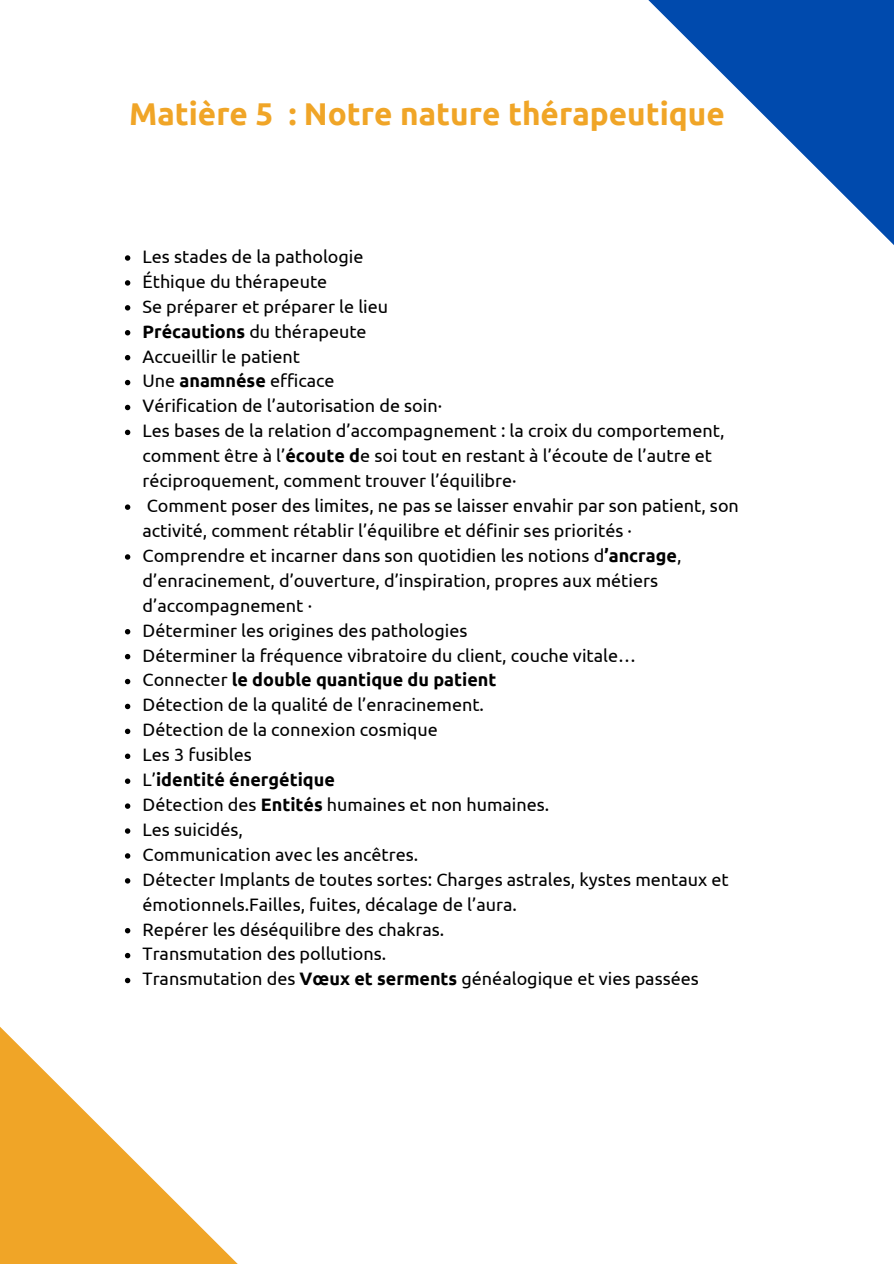
<style>
.page{position:relative;width:894px;height:1264px;background:#fff}
.page>*{position:absolute;margin:0;border:0;box-sizing:border-box;transform-origin:0 0}
.t1{font:700 31.5px "Ubuntu";color:#f0a527}
.t2{font:18px/24.9px "Ubuntu";color:#000}
.t3{font:700 18px "Ubuntu";color:#000}
.s1{font-weight:700}
.s2{font-weight:400}
</style>
<div class="page">
<svg style="left:0;top:855px;width:237px;height:408px"></svg>
<svg style="left:648px;top:0;width:245px;height:244px"></svg>
<svg style="left:125px;top:255px;width:5px;height:6px"></svg>
<svg style="left:125px;top:280px;width:5px;height:5px"></svg>
<svg style="left:125px;top:305px;width:5px;height:5px"></svg>
<svg style="left:125px;top:330px;width:5px;height:5px"></svg>
<svg style="left:125px;top:355px;width:5px;height:5px"></svg>
<svg style="left:125px;top:380px;width:5px;height:5px"></svg>
<svg style="left:125px;top:405px;width:5px;height:5px"></svg>
<svg style="left:125px;top:429px;width:5px;height:6px"></svg>
<svg style="left:125px;top:504px;width:5px;height:6px"></svg>
<svg style="left:125px;top:554px;width:5px;height:5px"></svg>
<svg style="left:125px;top:629px;width:5px;height:5px"></svg>
<svg style="left:125px;top:654px;width:5px;height:5px"></svg>
<svg style="left:125px;top:679px;width:5px;height:5px"></svg>
<svg style="left:125px;top:703px;width:5px;height:6px"></svg>
<svg style="left:125px;top:728px;width:5px;height:6px"></svg>
<svg style="left:125px;top:753px;width:5px;height:6px"></svg>
<svg style="left:125px;top:778px;width:5px;height:6px"></svg>
<svg style="left:125px;top:803px;width:5px;height:5px"></svg>
<svg style="left:125px;top:828px;width:5px;height:5px"></svg>
<svg style="left:125px;top:853px;width:5px;height:5px"></svg>
<svg style="left:125px;top:878px;width:5px;height:5px"></svg>
<svg style="left:125px;top:928px;width:5px;height:5px"></svg>
<svg style="left:125px;top:952px;width:5px;height:6px"></svg>
<svg style="left:125px;top:977px;width:5px;height:6px"></svg>
<h1 class="t1" style="left:129px;top:95px;width:597px">Matière 5 : Notre nature thérapeutique</h1>
<p class="t2" style="left:142px;top:244px;width:222px">Les stades de la pathologie</p>
<p class="t2" style="left:142px;top:269px;width:186px">Éthique du thérapeute</p>
<p class="t2" style="left:142px;top:293px;width:247px">Se préparer et préparer le lieu</p>
<p class="t2" style="left:142px;top:318px;width:225px"><span class="s1">Précautions</span> du thérapeute</p>
<p class="t2" style="left:142px;top:343px;width:159px">Accueillir le patient</p>
<p class="t2" style="left:142px;top:368px;width:194px">Une <span class="s1">anamnése</span> efficace</p>
<p class="t2" style="left:142px;top:393px;width:301px">Vérification de l’autorisation de soin·</p>
<p class="t2" style="left:142px;top:418px;width:583px">Les bases de la relation d’accompagnement : la croix du comportement, comment être à l’<span class="s1">écoute d</span>e soi tout en restant à l’écoute de l’autre et réciproquement, comment trouver l’équilibre·</p>
<p class="t2" style="left:142px;top:493px;width:597px">Comment poser des limites, ne pas se laisser envahir par son patient, son activité, comment rétablir l’équilibre et définir ses priorités ·</p>
<p class="t2" style="left:142px;top:542px;width:540px">Comprendre et incarner dans son quotidien les notions d<span class="s1">’ancrage</span>, d’enracinement, d’ouverture, d’inspiration, propres aux métiers d’accompagnement ·</p>
<p class="t2" style="left:142px;top:617px;width:326px">Déterminer les origines des pathologies</p>
<p class="t2" style="left:142px;top:642px;width:495px">Déterminer la fréquence vibratoire du client, couche vitale…</p>
<p class="t3" style="left:142px;top:669px;width:355px"><span class="s2">Connecter</span> le double quantique du patient</p>
<p class="t2" style="left:142px;top:692px;width:343px">Détection de la qualité de l’enracinement.</p>
<p class="t2" style="left:142px;top:717px;width:297px">Détection de la connexion cosmique</p>
<p class="t2" style="left:142px;top:742px;width:111px">Les 3 fusibles</p>
<p class="t3" style="left:142px;top:769px;width:194px"><span class="s2">L’</span>identité énergétique</p>
<p class="t2" style="left:142px;top:791px;width:408px">Détection des <span class="s1">Entités</span> humaines et non humaines.</p>
<p class="t2" style="left:142px;top:816px;width:102px">Les suicidés,</p>
<p class="t2" style="left:142px;top:841px;width:277px">Communication avec les ancêtres.</p>
<p class="t2" style="left:142px;top:866px;width:587px">Détecter Implants de toutes sortes: Charges astrales, kystes mentaux et émotionnels.Failles, fuites, décalage de l’aura.</p>
<p class="t2" style="left:142px;top:916px;width:303px">Repérer les déséquilibre des chakras.</p>
<p class="t2" style="left:142px;top:941px;width:245px">Transmutation des pollutions.</p>
<p class="t2" style="left:142px;top:966px;width:557px">Transmutation des <span class="s1">Vœux et serments</span> généalogique et vies passées</p>
</div>
